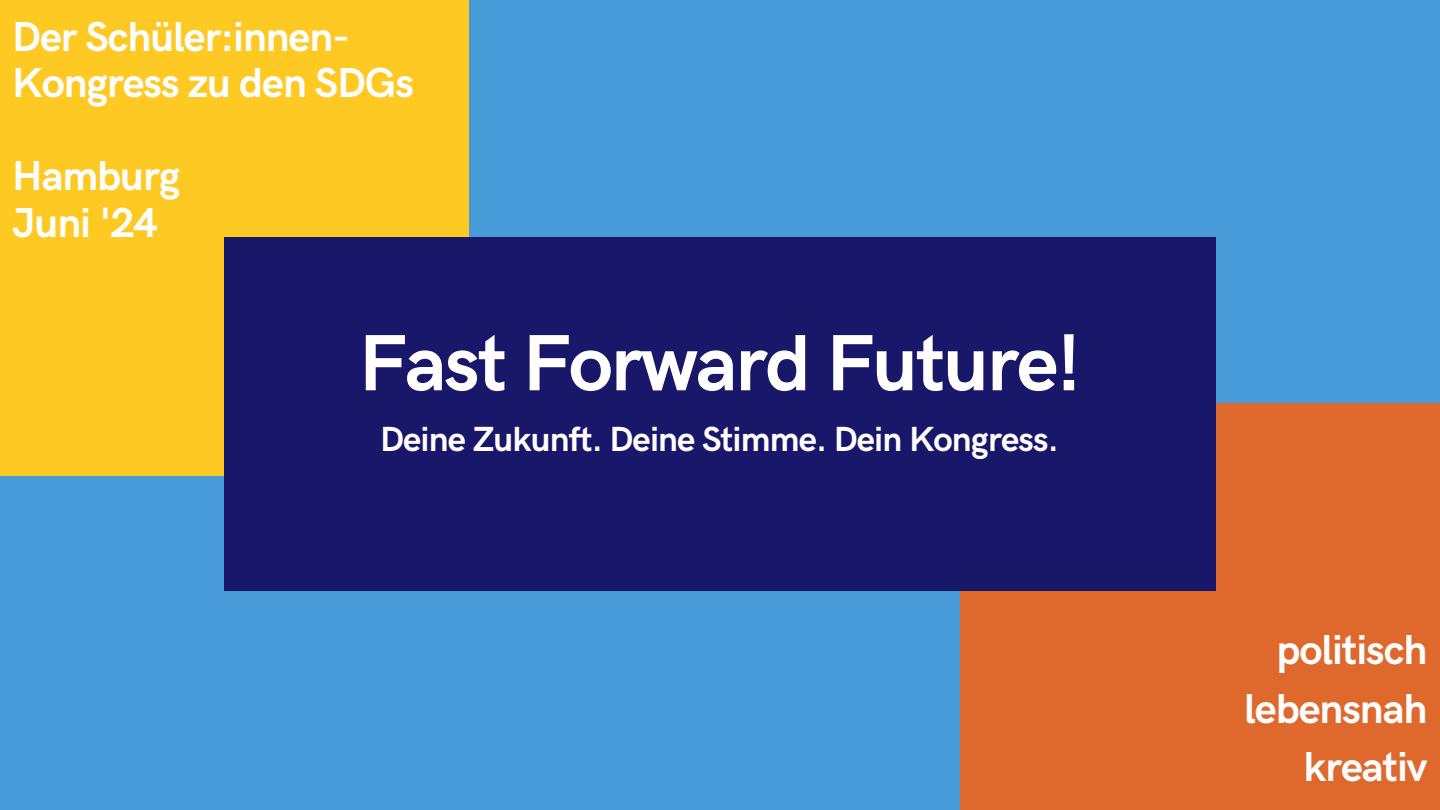
<style>
.page{position:relative;width:1440px;height:810px;background:#469bd8}
.page>*{position:absolute;margin:0;border:0;box-sizing:border-box;transform-origin:0 0}
.t1{font:700 80px "HK Grotesk";letter-spacing:-.025em;color:#fff}
.t2{font:700 42px/58.5px "HK Grotesk";letter-spacing:-.025em;color:#fff;text-align:right}
.t3{font:700 35px "HK Grotesk";letter-spacing:-.025em;color:#fff}
</style>
<div class="page">
<div style="left:960px;top:404px;width:480px;height:406px;background:#df682d"></div>
<div style="left:0;top:0;width:469px;height:476px;background:#ffc924"></div>
<div style="left:224px;top:237px;width:992px;height:354px;background:#191769"></div>
<p class="t2" style="left:12px;top:9px;width:339px">Der Schüler:innen-</p>
<p class="t2" style="left:12px;top:55px;width:403px">Kongress zu den SDGs</p>
<p class="t2" style="left:12px;top:148px;width:170px">Hamburg</p>
<p class="t2" style="left:12px;top:195px;width:147px">Juni '24</p>
<p class="t1" style="left:359px;top:318px;width:724px">Fast Forward Future!</p>
<p class="t3" style="left:380px;top:420px;width:680px">Deine Zukunft. Deine Stimme. Dein Kongress.</p>
<p class="t2" style="left:1244px;top:622px;width:185px">politisch lebensnah</p>
<p class="t2" style="left:1304px;top:739px;width:125px">kreativ</p>
</div>
